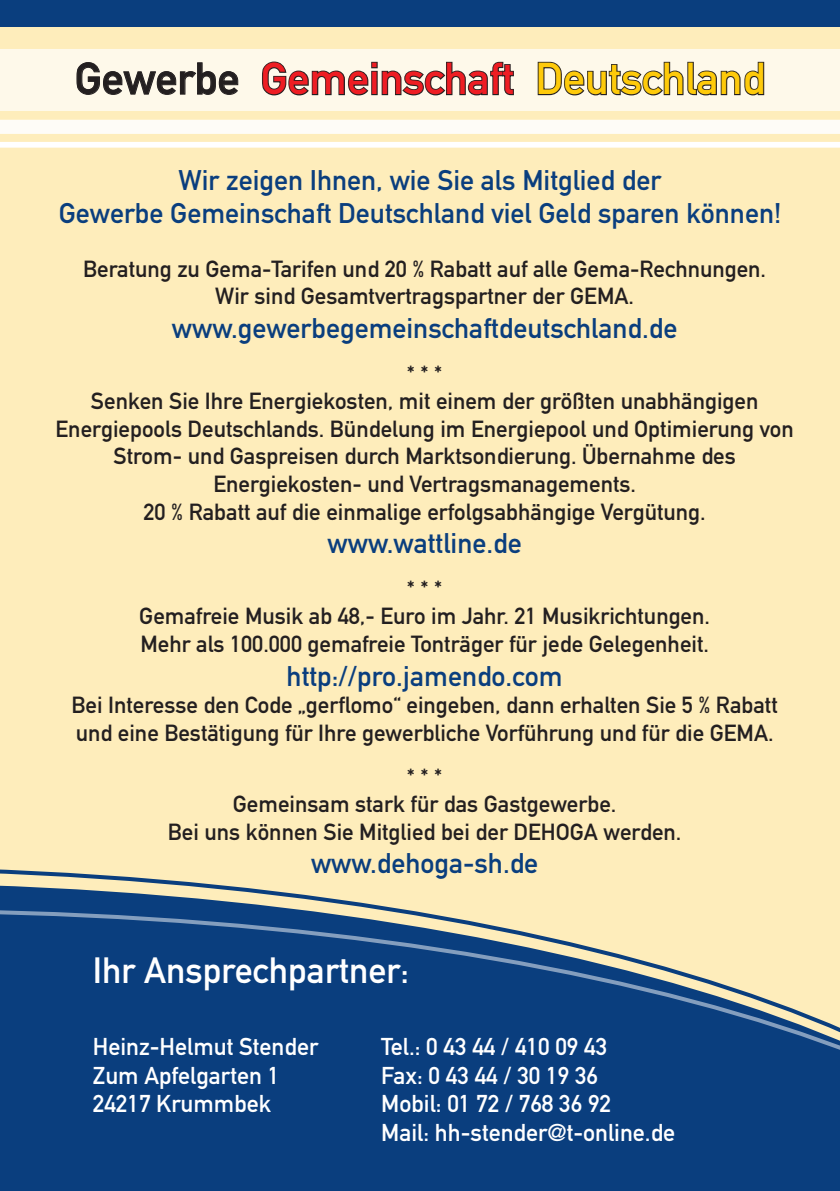
<style>
.page{position:relative;width:840px;height:1191px;background:#fff}
.page>*{position:absolute;margin:0;border:0;box-sizing:border-box;transform-origin:0 0}
.t1{font:44px "DIN Mittelschrift";color:#ee1d23}
.t2{font:36px "DIN Mittelschrift";color:#fff}
.t3{font:28px/33.6px "DIN Mittelschrift";color:#0a3e7e;text-align:center}
.t4{font:24px/28.8px "DIN Mittelschrift";color:#fff}
.t5{font:23px/27.6px "DIN Mittelschrift";color:#231f20;text-align:center}
.s1{color:#231f20}
.s2{color:#feca0a}
</style>
<div class="page">
<div style="left:0;top:6px;width:839px;height:1185px;background:#feedbb"></div>
<svg style="left:0;top:142px;width:839px;height:6px;background:#fefdfb"></svg>
<div style="left:0;top:120px;width:839px;height:14px;background:#fefcf7"></div>
<div style="left:0;top:49px;width:839px;height:62px;background:#fef9ea"></div>
<svg style="left:76px;top:62px;width:162px;height:33px;background:#d9d4c7"></svg>
<svg style="left:260px;top:61px;width:254px;height:35px;background:#b9b4aa"></svg>
<svg style="left:536px;top:61px;width:228px;height:35px;background:#b8b3a9"></svg>
<div style="left:0;top:0;width:839px;height:27px;background:#0a3e7e"></div>
<svg style="left:0;top:869px;width:401px;height:40px"></svg>
<svg style="left:0;top:909px;width:839px;height:282px;background:#275385"></svg>
<h1 class="t1" style="left:75px;top:53px;width:691px"><span class="s1">Gewerbe</span> Gemeinschaft <span class="s2">Deutschland</span></h1>
<p class="t3" style="left:59px;top:163px;width:723px">Wir zeigen Ihnen, wie Sie als Mitglied der<br>Gewerbe Gemeinschaft Deutschland viel Geld sparen können!</p>
<p class="t5" style="left:83px;top:255px;width:684px">Beratung zu Gema-Tarifen und 20 % Rabatt auf alle Gema-Rechnungen.<br>Wir sind Gesamtvertragspartner der GEMA.</p>
<p class="t3" style="left:172px;top:311px;width:506px">www.gewerbegemeinschaftdeutschland.de</p>
<p class="t5" style="left:55px;top:360px;width:739px">* * *<br>Senken Sie Ihre Energiekosten, mit einem der größten unabhängigen Energiepools Deutschlands. Bündelung im Energiepool und Optimierung von Strom- und Gaspreisen durch Marktsondierung. Übernahme des Energiekosten- und Vertragsmanagements.<br>20 % Rabatt auf die einmalige erfolgsabhängige Vergütung.</p>
<p class="t3" style="left:327px;top:527px;width:195px">www.wattline.de</p>
<p class="t5" style="left:139px;top:575px;width:572px">* * *<br>Gemafreie Musik ab 48,- Euro im Jahr. 21 Musikrichtungen.<br>Mehr als 100.000 gemafreie Tonträger für jede Gelegenheit.</p>
<p class="t3" style="left:286px;top:659px;width:277px">http://pro.jamendo.com</p>
<p class="t5" style="left:72px;top:691px;width:707px;text-align:left">Bei Interesse den Code „gerflomo“ eingeben, dann erhalten Sie 5 % Rabatt und eine Bestätigung für Ihre gewerbliche Vorführung und für die GEMA.</p>
<p class="t5" style="left:168px;top:763px;width:514px">* * *<br>Gemeinsam stark für das Gastgewerbe.<br>Bei uns können Sie Mitglied bei der DEHOGA werden.</p>
<p class="t3" style="left:311px;top:847px;width:229px">www.dehoga-sh.de</p>
<h2 class="t2" style="left:93px;top:949px;width:317px">Ihr Ansprechpartner:</h2>
<p class="t4" style="left:93px;top:1032px;width:227px">Heinz-Helmut Stender</p>
<p class="t4" style="left:381px;top:1032px;width:227px">Tel.: 0 43 44 / 410 09 43</p>
<p class="t4" style="left:93px;top:1061px;width:188px">Zum Apfelgarten 1</p>
<p class="t4" style="left:381px;top:1061px;width:218px">Fax: 0 43 44 / 30 19 36</p>
<p class="t4" style="left:93px;top:1089px;width:180px">24217 Krummbek</p>
<p class="t4" style="left:381px;top:1089px;width:295px">Mobil: 01 72 / 768 36 92<br>Mail: hh-stender@t-online.de</p>
</div>
